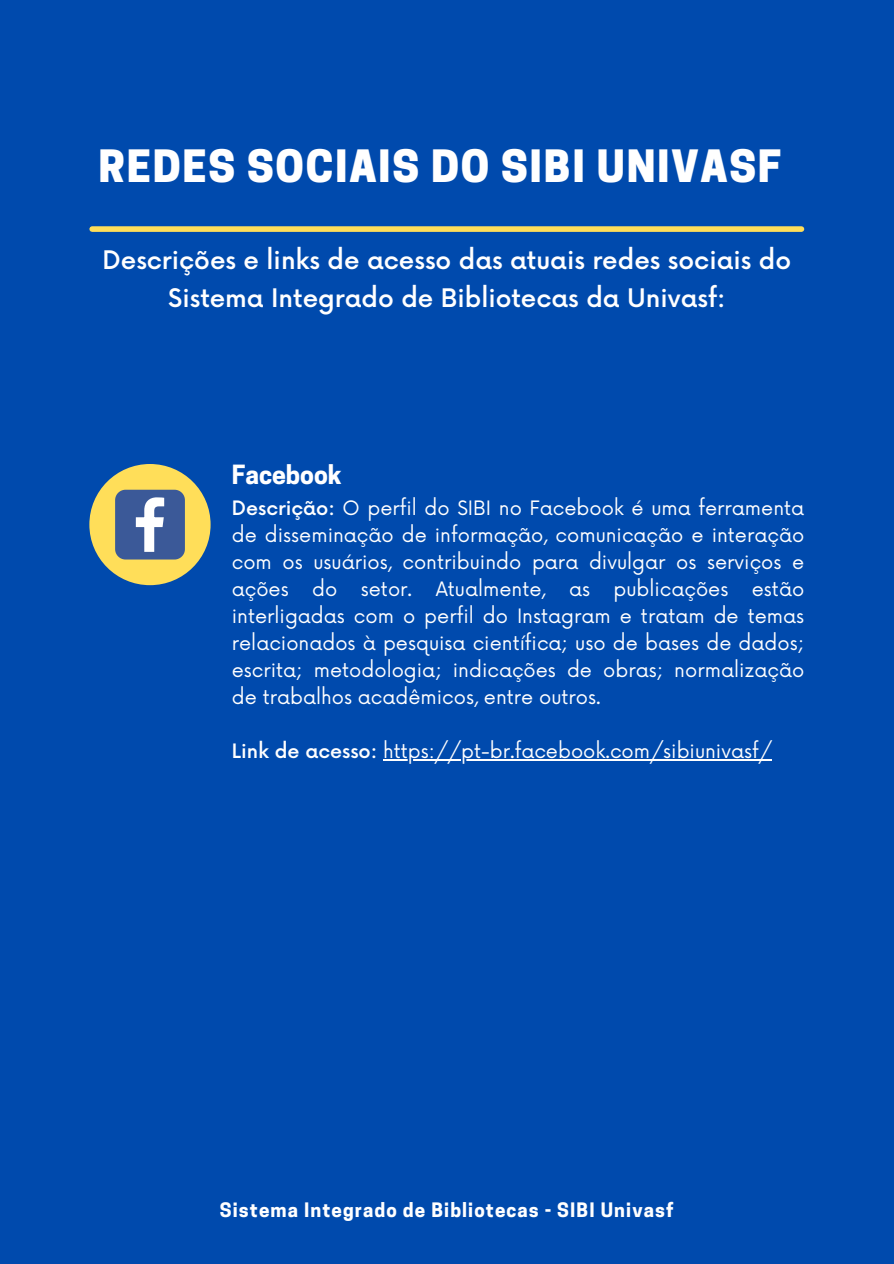
<style>
.page{position:relative;width:894px;height:1264px;background:#fff}
.page>*{position:absolute;margin:0;border:0;box-sizing:border-box;transform-origin:0 0}
.t1{font:800 41.85px "Cooper Hewitt";letter-spacing:.04em;color:#fff}
.t2{font:500 24.9px/38.2px "Now";color:#fff;text-align:center}
.t3{font:700 24.75px "Cooper Hewitt";color:#fff}
.t4{font:19.35px/27px "Now";color:#fff;text-align:justify}
.t5{font:700 18.75px "Cooper Hewitt";letter-spacing:.06em;color:#fff}
.s1{font-weight:500}
</style>
<div class="page">
<div style="left:0;top:0;width:893px;height:1263px;background:#004aad"></div>
<div style="left:92px;top:226px;width:709px;height:6px;background:#ffde59"></div>
<div style="left:89px;top:464px;width:121px;height:121px;background:#ffde59;border-radius:50%"></div>
<svg style="left:115px;top:489px;width:70px;height:70px;background:#5f77a6"></svg>
<hr style="left:383px;top:759px;width:388px;height:1px;background:#fff">
<h1 class="t1" style="left:99px;top:150px;width:684px">REDES SOCIAIS DO SIBI UNIVASF</h1>
<p class="t2" style="left:102px;top:242px;width:690px">Descrições e links de acesso das atuais redes sociais do<br>Sistema Integrado de Bibliotecas da Univasf:</p>
<p class="t3" style="left:232px;top:465px;width:111px">Facebook</p>
<p class="t4" style="left:232px;top:495px;width:573px"><span class="s1">Descrição:</span> O perfil do SIBI no Facebook é uma ferramenta de disseminação de informação, comunicação e interação com os usuários, contribuindo para divulgar os serviços e ações do setor. Atualmente, as publicações estão interligadas com o perfil do Instagram e tratam de temas relacionados à pesquisa científica; uso de bases de dados; escrita; metodologia; indicações de obras; normalização de trabalhos acadêmicos, entre outros.</p>
<p class="t4" style="left:232px;top:738px;width:541px"><span class="s1">Link de acesso:</span> https://pt-br.facebook.com/sibiunivasf/</p>
<p class="t5" style="left:220px;top:1202px;width:455px">Sistema Integrado de Bibliotecas - SIBI Univasf</p>
</div>
